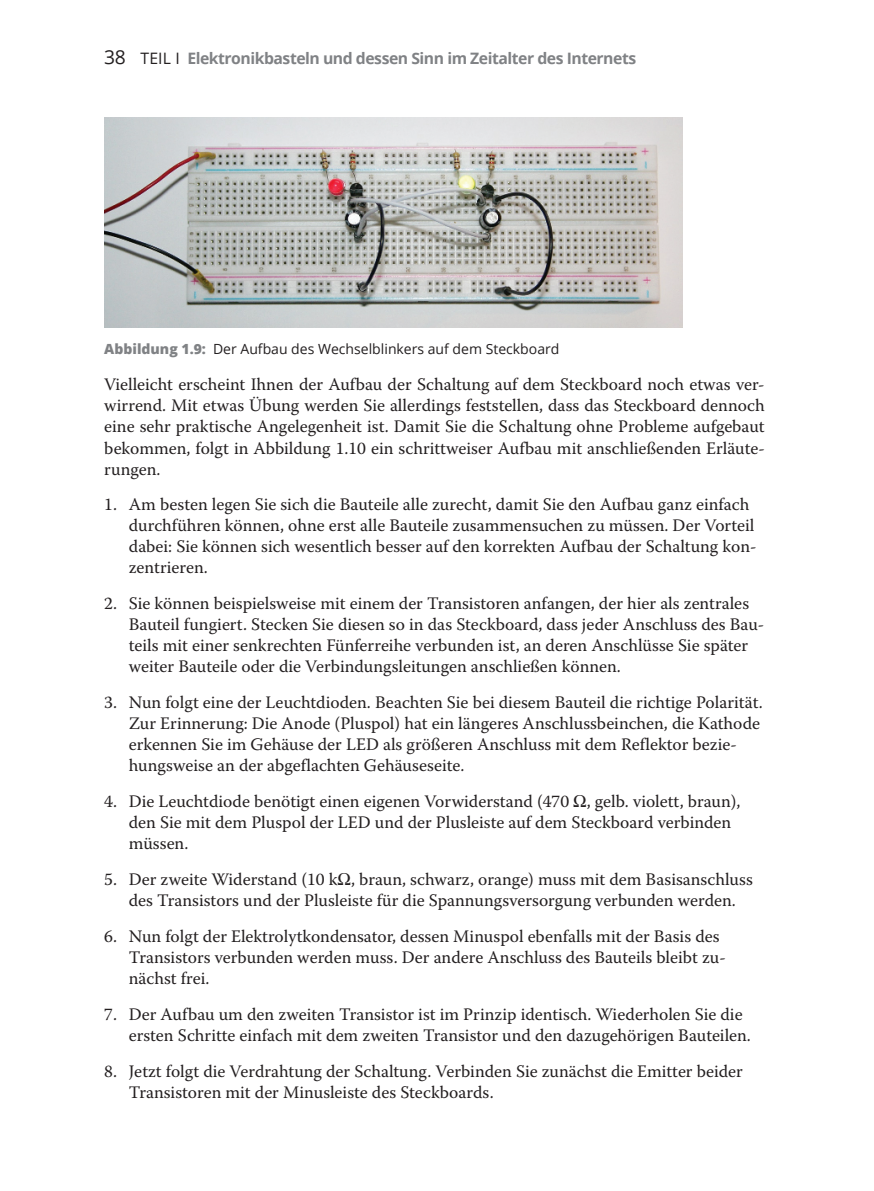
<style>
.page{position:relative;width:874px;height:1191px;background:#fff}
.page>*{position:absolute;margin:0;border:0;box-sizing:border-box;transform-origin:0 0}
.t1{font:17.5px/21px "Warnock Pro";color:#231f20}
.t2{font:700 15.75px "Open Sans";letter-spacing:-.03em;color:#808285}
.t3{font:14px "Open Sans";color:#231f20}
.s1{font-weight:400;font-size:19.25px;color:#231f20}
.s2{font-weight:400;color:#231f20}
.s3{font-weight:800;color:#808285}
</style>
<div class="page">
<img style="left:104px;top:117px;width:578px;height:210px">
<p class="t2" style="left:104px;top:48px;width:533px"><span class="s1">38</span> <span class="s2">TEIL I</span> Elektronikbasteln und dessen Sinn im Zeitalter des Internets</p>
<p class="t3" style="left:104px;top:340px;width:456px"><span class="s3">Abbildung 1.9:</span> Der Aufbau des Wechselblinkers auf dem Steckboard</p>
<p class="t1" style="left:104px;top:374px;width:661px;text-align:justify">Vielleicht erscheint Ihnen der Aufbau der Schaltung auf dem Steckboard noch etwas ver&shy;wirrend. Mit etwas Übung werden Sie allerdings feststellen, dass das Steckboard dennoch eine sehr praktische Angelegenheit ist. Damit Sie die Schaltung ohne Probleme aufgebaut bekommen, folgt in Abbildung 1.10 ein schrittweiser Aufbau mit anschließenden Erläute&shy;rungen.</p>
<p class="t1" style="left:129px;top:494px;width:629px;text-indent:-24px">1. Am besten legen Sie sich die Bauteile alle zurecht, damit Sie den Aufbau ganz einfach durchführen können, ohne erst alle Bauteile zusammensuchen zu müssen. Der Vorteil dabei: Sie können sich wesentlich besser auf den korrekten Aufbau der Schaltung kon&shy;zentrieren.</p>
<p class="t1" style="left:129px;top:593px;width:636px;text-indent:-24px">2. Sie können beispielsweise mit einem der Transistoren anfangen, der hier als zentrales Bauteil fungiert. Stecken Sie diesen so in das Steckboard, dass jeder Anschluss des Bau&shy;teils mit einer senkrechten Fünferreihe verbunden ist, an deren Anschlüsse Sie später weiter Bauteile oder die Verbindungsleitungen anschließen können.</p>
<p class="t1" style="left:129px;top:691px;width:635px;text-indent:-24px">3. Nun folgt eine der Leuchtdioden. Beachten Sie bei diesem Bauteil die richtige Polarität.<br>Zur Erinnerung: Die Anode (Pluspol) hat ein längeres Anschlussbeinchen, die Kathode erkennen Sie im Gehäuse der LED als größeren Anschluss mit dem Reflektor bezie&shy;hungsweise an der abgeflachten Gehäuseseite.</p>
<p class="t1" style="left:129px;top:790px;width:613px;text-indent:-24px">4. Die Leuchtdiode benötigt einen eigenen Vorwiderstand (470 , gelb. violett, braun), den Sie mit dem Pluspol der LED und der Plusleiste auf dem Steckboard verbinden müssen.</p>
<p class="t1" style="left:104px;top:868px;width:649px;text-align:center">5. Der zweite Widerstand (10 k , braun, schwarz, orange) muss mit dem Basisanschluss des Transistors und der Plusleiste für die Spannungsversorgung verbunden werden.</p>
<p class="t1" style="left:129px;top:925px;width:598px;text-indent:-24px">6. Nun folgt der Elektrolytkondensator, dessen Minuspol ebenfalls mit der Basis des<br>Transistors verbunden werden muss. Der andere Anschluss des Bauteils bleibt zu&shy;nächst frei.</p>
<p class="t1" style="left:129px;top:1003px;width:623px;text-indent:-24px">7. Der Aufbau um den zweiten Transistor ist im Prinzip identisch. Wiederholen Sie die ersten Schritte einfach mit dem zweiten Transistor und den dazugehörigen Bauteilen.</p>
<p class="t1" style="left:129px;top:1060px;width:615px;text-indent:-24px">8. Jetzt folgt die Verdrahtung der Schaltung. Verbinden Sie zunächst die Emitter beider<br>Transistoren mit der Minusleiste des Steckboards.</p>
</div>
